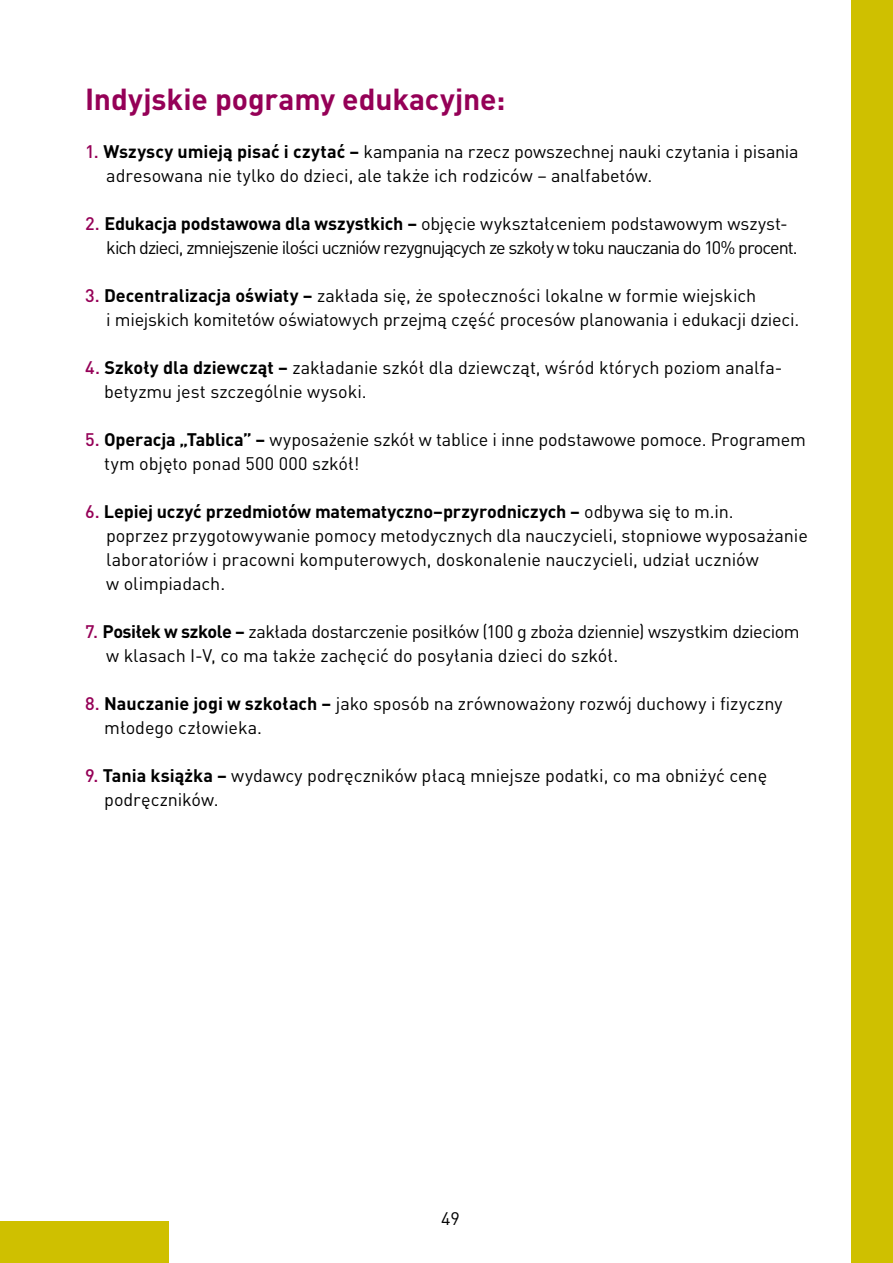
<style>
.page{position:relative;width:893px;height:1263px;background:#fff}
.page>*{position:absolute;margin:0;border:0;box-sizing:border-box;transform-origin:0 0}
.t1{font:700 30px "DIN Pl";color:#950057}
.t2{font:18px/24px "DIN Pl";letter-spacing:-.005em;color:#000}
.t3{font:18px/24px "DIN Pl";letter-spacing:-.05em;color:#000}
.s1{font-weight:500;color:#950057}
.s2{font-weight:700}
</style>
<div class="page">
<div style="left:852px;top:0;width:41px;height:1263px;background:#cfc000"></div>
<div style="left:0;top:1222px;width:169px;height:41px;background:#cfc000"></div>
<h1 class="t1" style="left:85px;top:80px;width:422px">Indyjskie pogramy edukacyjne:</h1>
<p class="t2" style="left:106px;top:139px;width:694px;text-indent:-21px"><span class="s1">1.</span> <span class="s2">Wszyscy umieją pisać i czytać –</span> kampania na rzecz powszechnej nauki czytania i pisania adresowana nie tylko do dzieci, ale także ich rodziców – analfabetów.</p>
<p class="t3" style="left:106px;top:211px;width:693px;text-indent:-21px"><span class="s1">2.</span> <span class="s2">Edukacja podstawowa dla wszystkich –</span> objęcie wykształceniem podstawowym wszyst&shy;kich dzieci, zmniejszenie ilości uczniów rezygnujących ze szkoły w toku nauczania do 10% procent.</p>
<p class="t2" style="left:106px;top:283px;width:694px;text-indent:-21px"><span class="s1">3.</span> <span class="s2">Decentralizacja oświaty –</span> zakłada się, że społeczności lokalne w formie wiejskich<br>i miejskich komitetów oświatowych przejmą część procesów planowania i edukacji dzieci.</p>
<p class="t2" style="left:104px;top:355px;width:680px;text-indent:-19px"><span class="s1">4.</span> <span class="s2">Szkoły dla dziewcząt –</span> zakładanie szkół dla dziewcząt, wśród których poziom analfa&shy;betyzmu jest szczególnie wysoki.</p>
<p class="t2" style="left:104px;top:427px;width:703px;text-indent:-19px"><span class="s1">5.</span> <span class="s2">Operacja „Tablica” –</span> wyposażenie szkół w tablice i inne podstawowe pomoce. Programem tym objęto ponad 500 000 szkół!</p>
<p class="t2" style="left:106px;top:499px;width:703px;text-indent:-21px"><span class="s1">6.</span> <span class="s2">Lepiej uczyć przedmiotów matematyczno–przyrodniczych –</span> odbywa się to m.in.<br>poprzez przygotowywanie pomocy metodycznych dla nauczycieli, stopniowe wyposażanie laboratoriów i pracowni komputerowych, doskonalenie nauczycieli, udział uczniów<br>w olimpiadach.</p>
<p class="t2" style="left:106px;top:619px;width:695px;text-indent:-21px"><span class="s1">7.</span> <span class="s2">Posiłek w szkole –</span> zakłada dostarczenie posiłków (100 g zboża dziennie) wszystkim dzieciom w klasach I-V, co ma także zachęcić do posyłania dzieci do szkół.</p>
<p class="t2" style="left:104px;top:691px;width:680px;text-indent:-19px"><span class="s1">8.</span> <span class="s2">Nauczanie jogi w szkołach –</span> jako sposób na zrównoważony rozwój duchowy i fizyczny młodego człowieka.</p>
<p class="t2" style="left:104px;top:763px;width:664px;text-indent:-19px"><span class="s1">9.</span> <span class="s2">Tania książka –</span> wydawcy podręczników płacą mniejsze podatki, co ma obniżyć cenę podręczników.</p>
<p class="t2" style="left:441px;top:1206px;width:20px">49</p>
</div>
